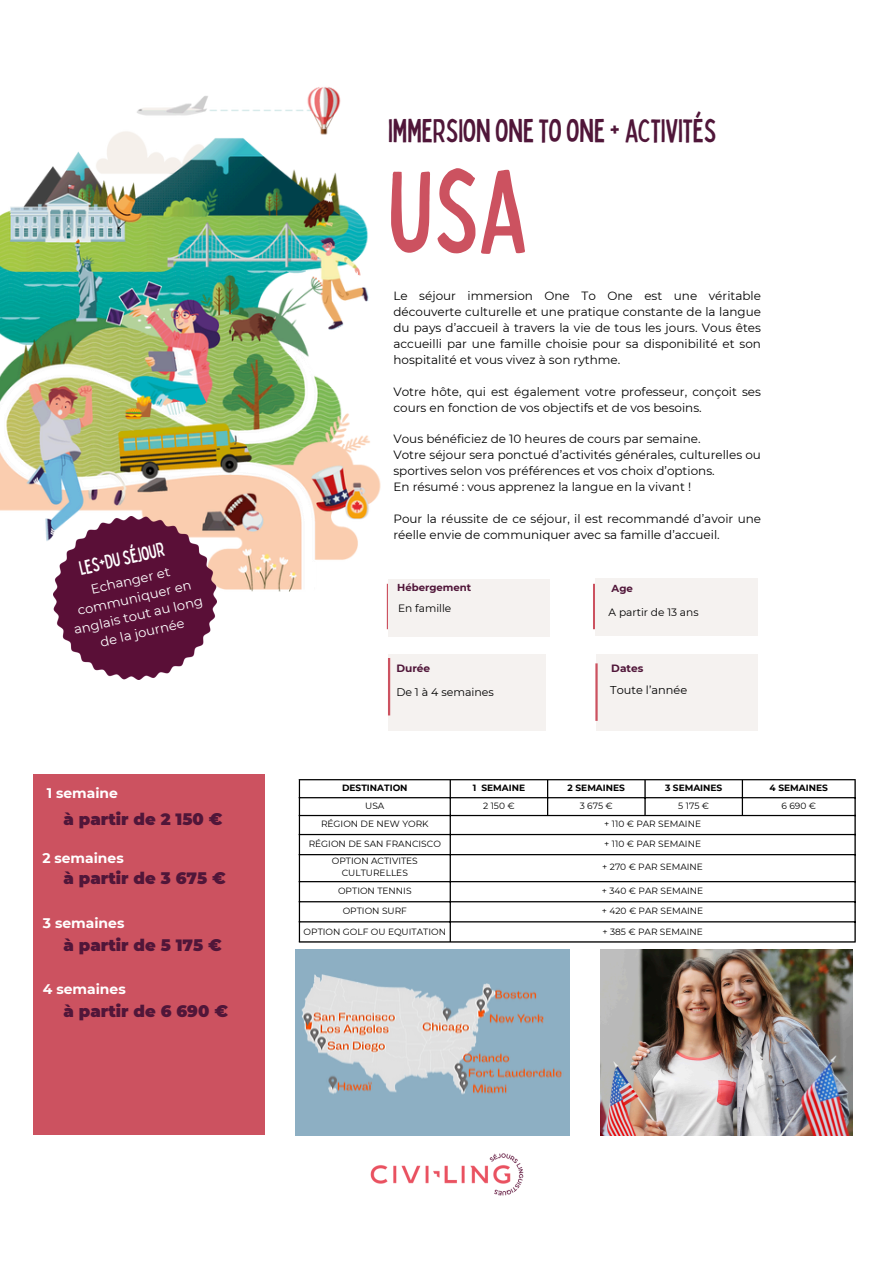
<style>
.page{position:relative;width:894px;height:1264px;background:#fff}
.page>*{position:absolute;margin:0;border:0;box-sizing:border-box;transform-origin:0 0}
.t1{font:condensed 118.35px "Bobby Jones";color:#cc5260}
.t2{font:condensed 32.85px "Bobby Jones";color:#501639}
.t3{font:condensed 19.8px "Bobby Jones";color:#fff}
.t4{font:900 16.35px "Montserrat";color:#501639}
.t5{font:700 13.95px "Montserrat";color:#fff}
.t6{font:13.2px/17.7px "Montserrat";color:#fff;text-align:center}
.t7{font:12px/15.9px "Montserrat";color:#000}
.t8{font:11.4px "Montserrat";color:#000}
.t9{font:10.95px "Montserrat";color:#000}
.t10{font:10.65px "Montserrat";color:#000}
.t11{font:700 10.5px "Montserrat";color:#501639}
.t12{font:700 10.2px "Montserrat";color:#501639}
.t13{font:700 10.05px "Montserrat";color:#501639}
.t14{font:9px/12px "Montserrat";color:#000;text-align:center}
.t15{font:700 9px "Montserrat";color:#000}
</style>
<div class="page">
<img style="left:370px;top:1153px;width:154px;height:43px">
<img style="left:0;top:87px;width:511px;height:593px">
<div style="left:33px;top:774px;width:232px;height:361px;background:#cc5260"></div>
<hr style="left:592px;top:584px;width:3px;height:45px;background:#cc5260">
<div style="left:596px;top:654px;width:162px;height:77px;background:#f5f2f0"></div>
<hr style="left:595px;top:663px;width:2px;height:58px;background:#cc5260">
<div style="left:595px;top:578px;width:163px;height:57px;background:#f5f2f0"></div>
<div style="left:387px;top:579px;width:162px;height:57px;background:#f5f2f0"></div>
<div style="left:388px;top:654px;width:157px;height:77px;background:#f5f2f0"></div>
<hr style="left:388px;top:658px;width:2px;height:57px;background:#cc5260">
<hr style="left:299px;top:780px;width:1px;height:161px;background:#000">
<hr style="left:449px;top:780px;width:2px;height:161px;background:#000">
<hr style="left:547px;top:780px;width:1px;height:35px;background:#000">
<hr style="left:644px;top:780px;width:1px;height:35px;background:#000">
<hr style="left:741px;top:780px;width:1px;height:35px;background:#000">
<hr style="left:854px;top:780px;width:1px;height:161px;background:#000">
<hr style="left:299px;top:779px;width:556px;height:1px;background:#000">
<hr style="left:299px;top:797px;width:556px;height:1px;background:#000">
<hr style="left:299px;top:815px;width:556px;height:1px;background:#000">
<hr style="left:299px;top:834px;width:556px;height:1px;background:#000">
<hr style="left:299px;top:854px;width:556px;height:1px;background:#000">
<hr style="left:299px;top:881px;width:556px;height:1px;background:#000">
<hr style="left:299px;top:901px;width:556px;height:1px;background:#000">
<hr style="left:299px;top:921px;width:556px;height:1px;background:#000">
<hr style="left:299px;top:941px;width:556px;height:1px;background:#000">
<img style="left:296px;top:949px;width:273px;height:186px">
<img style="left:53px;top:516px;width:163px;height:163px">
<img style="left:600px;top:949px;width:252px;height:186px">
<p class="t3" style="left:77px;top:556px;width:88px;rotate:-13deg">LES+DU SÉJOUR</p>
<p class="t6" style="left:64px;top:586px;width:133px;rotate:-13deg">Echanger et communiquer en anglais tout au long de la journée</p>
<h5 class="t5" style="left:47px;top:784px;width:73px">1 semaine</h5>
<p class="t4" style="left:64px;top:808px;width:160px">à partir de 2 150 €</p>
<p class="t5" style="left:42px;top:849px;width:83px">2 semaines</p>
<p class="t4" style="left:64px;top:868px;width:164px">à partir de 3 675 €</p>
<p class="t5" style="left:43px;top:914px;width:83px">3 semaines</p>
<p class="t4" style="left:64px;top:934px;width:160px">à partir de 5 175 €</p>
<p class="t5" style="left:43px;top:980px;width:84px">4 semaines</p>
<p class="t4" style="left:64px;top:1001px;width:166px">à partir de 6 690 €</p>
<h5 class="t2" style="left:388px;top:109px;width:330px">IMMERSION ONETOONE+ ACTIVITÉS</h5>
<p class="t1" style="left:387px;top:134px;width:141px">USA</p>
<p class="t7" style="left:393px;top:287px;width:369px;text-align:justify">Le séjour immersion One To One est une véritable découverte culturelle et une pratique constante de la langue du pays d’accueil à travers la vie de tous les jours. Vous êtes accueilli par une famille choisie pour sa disponibilité et son hospitalité et vous vivez à son rythme.</p>
<p class="t7" style="left:393px;top:383px;width:369px">Votre hôte, qui est également votre professeur, conçoit ses cours en fonction de vos objectifs et de vos besoins.</p>
<p class="t7" style="left:393px;top:431px;width:308px">Vous bénéficiez de 10 heures de cours par semaine.</p>
<p class="t7" style="left:393px;top:447px;width:369px">Votre séjour sera ponctué d’activités générales, culturelles ou sportives selon vos préférences et vos choix d’options.</p>
<p class="t7" style="left:393px;top:479px;width:299px">En résumé : vous apprenez la langue en la vivant !</p>
<p class="t7" style="left:393px;top:511px;width:369px">Pour la réussite de ce séjour, il est recommandé d’avoir une réelle envie de communiquer avec sa famille d’accueil.</p>
<h6 class="t13" style="left:397px;top:581px;width:76px">Hébergement</h6>
<h3 class="t10" style="left:398px;top:601px;width:55px">En famille</h3>
<p class="t11" style="left:396px;top:662px;width:35px">Durée</p>
<p class="t12" style="left:611px;top:582px;width:23px">Age</p>
<p class="t10" style="left:608px;top:606px;width:91px">A partir de 13 ans</p>
<p class="t11" style="left:611px;top:661px;width:34px">Dates</p>
<p class="t9" style="left:396px;top:685px;width:99px">De 1 à 4 semaines</p>
<p class="t8" style="left:610px;top:682px;width:78px">Toute l’année</p>
<h2 class="t15" style="left:342px;top:782px;width:67px">DESTINATION</h2>
<h1 class="t15" style="left:472px;top:782px;width:54px">1 SEMAINE</h1>
<p class="t15" style="left:567px;top:782px;width:59px">2 SEMAINES</p>
<p class="t15" style="left:664px;top:782px;width:59px">3 SEMAINES</p>
<p class="t15" style="left:769px;top:782px;width:60px">4 SEMAINES</p>
<p class="t14" style="left:365px;top:799px;width:21px">USA</p>
<p class="t14" style="left:483px;top:799px;width:33px">2 150 €</p>
<p class="t14" style="left:579px;top:799px;width:35px">3 675 €</p>
<p class="t14" style="left:678px;top:799px;width:32px">5 175 €</p>
<p class="t14" style="left:781px;top:799px;width:36px">6 690 €</p>
<p class="t14" style="left:321px;top:818px;width:109px">RÉGION DE NEW YORK</p>
<p class="t14" style="left:604px;top:818px;width:98px">+ 110 € PAR SEMAINE</p>
<p class="t14" style="left:308px;top:838px;width:134px">RÉGION DE SAN FRANCISCO</p>
<p class="t14" style="left:604px;top:838px;width:98px">+ 110 € PAR SEMAINE</p>
<p class="t14" style="left:332px;top:855px;width:87px">OPTION ACTIVITES<br>CULTURELLES</p>
<p class="t14" style="left:602px;top:861px;width:102px">+ 270 € PAR SEMAINE</p>
<h4 class="t14" style="left:338px;top:885px;width:75px">OPTION TENNIS</h4>
<h4 class="t14" style="left:601px;top:885px;width:103px">+ 340 € PAR SEMAINE</h4>
<h5 class="t14" style="left:342px;top:905px;width:66px">OPTION SURF</h5>
<h4 class="t14" style="left:601px;top:905px;width:103px">+ 420 € PAR SEMAINE</h4>
<h5 class="t14" style="left:303px;top:925px;width:144px">OPTION GOLF OU EQUITATION</h5>
<h4 class="t14" style="left:602px;top:925px;width:102px">+ 385 € PAR SEMAINE</h4>
</div>
